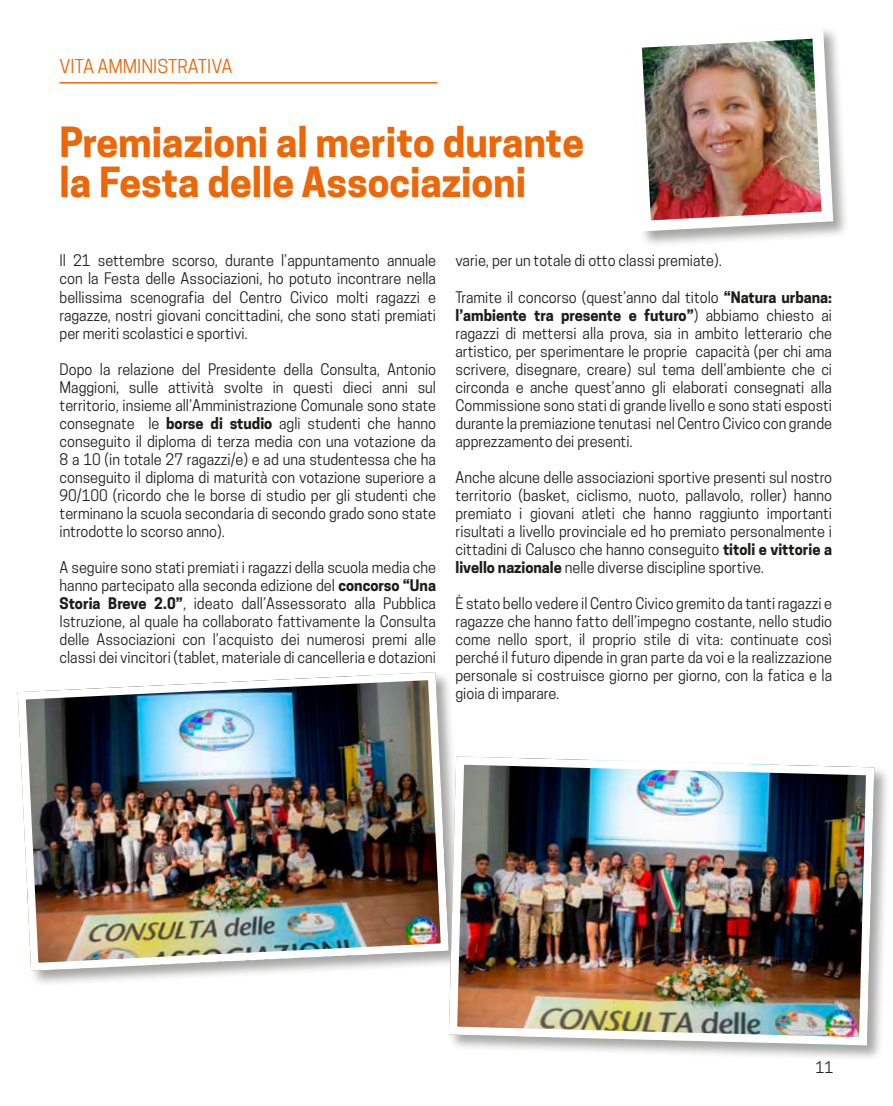
<style>
.page{position:relative;width:893px;height:1106px;background:#fff}
.page>*{position:absolute;margin:0;border:0;box-sizing:border-box;transform-origin:0 0}
.t1{font:700 39px/40.5px "Cooper Hewitt";color:#ec6708}
.t2{font:18px "Cooper Hewitt";color:#ec6708}
.t3{font:15px/18px "Cooper Hewitt";color:#1d1d1b;text-align:justify}
.s1{font-weight:700}
</style>
<div class="page">
<hr style="left:60px;top:82px;width:377px;height:2px;background:#ec6708">
<div style="left:629px;top:26px;width:221px;height:222px;background:#1d1d1b;opacity:.4"></div>
<img style="left:629px;top:26px;width:210px;height:211px">
<div style="left:16px;top:670px;width:449px;height:317px;background:#1d1d1b;opacity:.4"></div>
<img style="left:16px;top:670px;width:437px;height:304px">
<div style="left:447px;top:755px;width:444px;height:306px;background:#1d1d1b;opacity:.4"></div>
<img style="left:445px;top:752px;width:433px;height:297px">
<p class="t2" style="left:60px;top:56px;width:174px">VITA AMMINISTRATIVA</p>
<h1 class="t1" style="left:60px;top:122px;width:526px">Premiazioni al merito durante la Festa delle Associazioni</h1>
<p class="t3" style="left:60px;top:252px;width:378px">Il 21 settembre scorso, durante l’appuntamento annuale con la Festa delle Associazioni, ho potuto incontrare nella bellissima scenografia del Centro Civico molti ragazzi e ragazze, nostri giovani concittadini, che sono stati premiati per meriti scolastici e sportivi.</p>
<p class="t3" style="left:60px;top:360px;width:378px">Dopo la relazione del Presidente della Consulta, Antonio Maggioni, sulle attività svolte in questi dieci anni sul territorio, insieme all’Amministrazione Comunale sono state consegnate le <span class="s1">borse di studio</span> agli studenti che hanno conseguito il diploma di terza media con una votazione da 8 a 10 (in totale 27 ragazzi/e) e ad una studentessa che ha conseguito il diploma di maturità con votazione superiore a 90/100 (ricordo che le borse di studio per gli studenti che terminano la scuola secondaria di secondo grado sono state introdotte lo scorso anno).</p>
<p class="t3" style="left:60px;top:558px;width:378px">A seguire sono stati premiati i ragazzi della scuola media che hanno partecipato alla seconda edizione del <span class="s1">concorso “Una Storia Breve 2.0”</span>, ideato dall’Assessorato alla Pubblica Istruzione, al quale ha collaborato fattivamente la Consulta delle Associazioni con l’acquisto dei numerosi premi alle classi dei vincitori (tablet, materiale di cancelleria e dotazioni</p>
<p class="t3" style="left:455px;top:252px;width:268px">varie, per un totale di otto classi premiate).</p>
<p class="t3" style="left:455px;top:288px;width:378px">Tramite il concorso (quest’anno dal titolo <span class="s1">“Natura urbana: l’ambiente tra presente e futuro”</span>) abbiamo chiesto ai ragazzi di mettersi alla prova, sia in ambito letterario che artistico, per sperimentare le proprie capacità (per chi ama scrivere, disegnare, creare) sul tema dell’ambiente che ci circonda e anche quest’anno gli elaborati consegnati alla Commissione sono stati di grande livello e sono stati esposti durante la premiazione tenutasi nel Centro Civico con grande apprezzamento dei presenti.</p>
<p class="t3" style="left:455px;top:468px;width:378px">Anche alcune delle associazioni sportive presenti sul nostro territorio (basket, ciclismo, nuoto, pallavolo, roller) hanno premiato i giovani atleti che hanno raggiunto importanti risultati a livello provinciale ed ho premiato personalmente i cittadini di Calusco che hanno conseguito <span class="s1">titoli e vittorie a livello nazionale</span> nelle diverse discipline sportive.</p>
<p class="t3" style="left:455px;top:594px;width:378px">È stato bello vedere il Centro Civico gremito da tanti ragazzi e ragazze che hanno fatto dell’impegno costante, nello studio come nello sport, il proprio stile di vita: continuate così perché il futuro dipende in gran parte da voi e la realizzazione personale si costruisce giorno per giorno, con la fatica e la gioia di imparare.</p>
<p class="t3" style="left:815px;top:1058px;width:19px">11</p>
</div>
